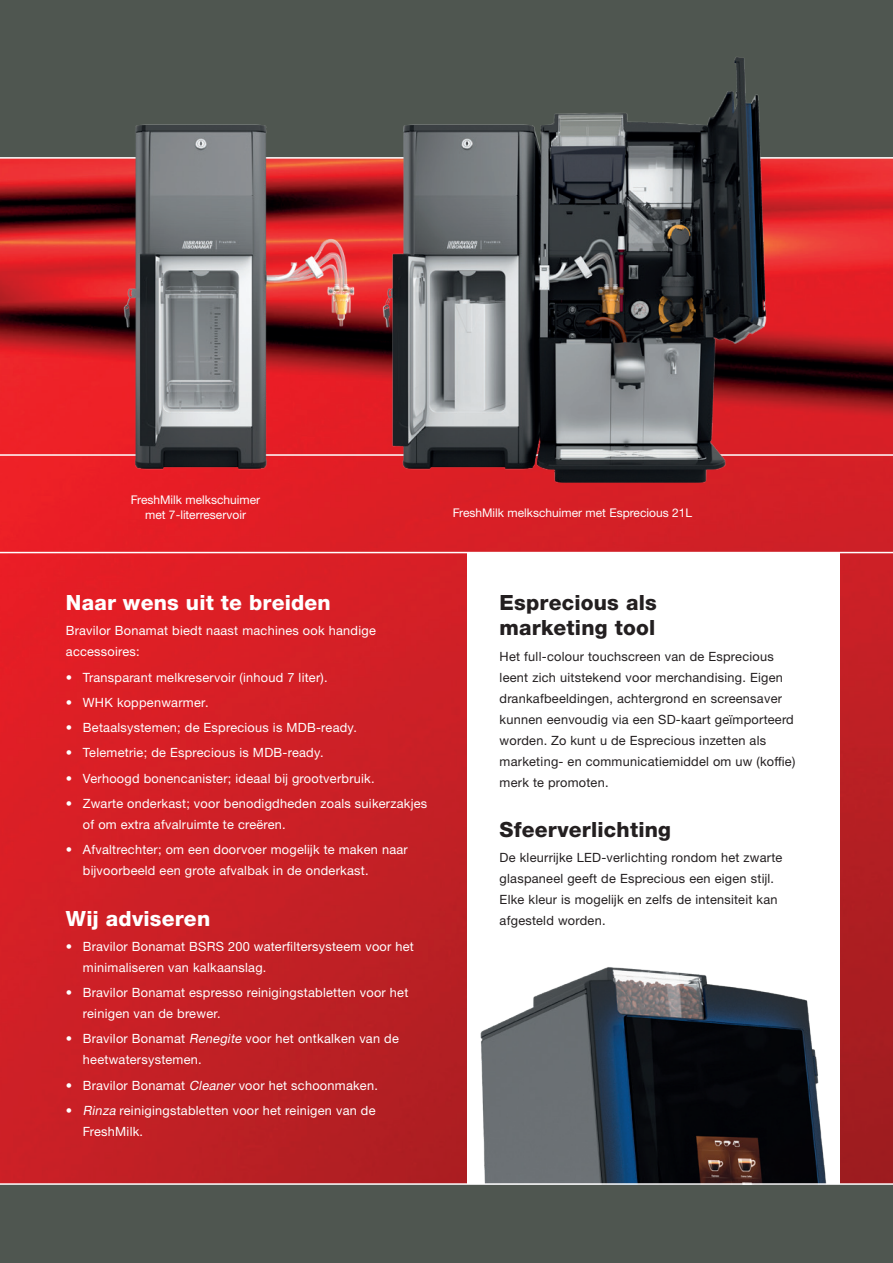
<style>
.page{position:relative;width:893px;height:1263px;background:#fff}
.page>*{position:absolute;margin:0;border:0;box-sizing:border-box;transform-origin:0 0}
.t1{font:800 21px/25.2px "Helvetica Neue LTW1 G";letter-spacing:.01em;color:#231f20}
.t2{font:800 21px "Helvetica Neue LTW1 G";letter-spacing:.01em;color:#fff}
.t3{font:12.75px/21px "Helvetica Neue LTW1 G";letter-spacing:.02em;color:#fff}
.t4{font:12.75px/21px "Helvetica Neue LTW1 G";letter-spacing:.02em;color:#231f20}
.t5{font:12px/14.4px "Helvetica Neue LTW1 G";color:#fff;text-align:center}
.s1{font-style:italic}
</style>
<div class="page">
<img style="left:0;top:159px;width:893px;height:1024px">
<div style="left:0;top:1184px;width:893px;height:79px;background:#4f5650"></div>
<div style="left:0;top:0;width:893px;height:158px;background:#4f5650"></div>
<div style="left:468px;top:552px;width:372px;height:632px;background:#fff"></div>
<img style="left:328px;top:782px;width:565px;height:401px">
<hr style="left:0;top:552px;width:893px;height:1px;background:#fff">
<hr style="left:0;top:157px;width:893px;height:2px;background:#fff">
<hr style="left:0;top:1183px;width:893px;height:2px;background:#fff">
<hr style="left:0;top:454px;width:893px;height:2px;background:#fff">
<img style="left:424px;top:57px;width:377px;height:500px">
<img style="left:0;top:124px;width:424px;height:433px">
<p class="t5" style="left:131px;top:493px;width:131px">FreshMilk melkschuimer met 7-literreservoir</p>
<p class="t5" style="left:453px;top:505px;width:241px">FreshMilk melkschuimer met Esprecious 21L</p>
<h1 class="t2" style="left:66px;top:590px;width:266px">Naar wens uit te breiden</h1>
<p class="t3" style="left:66px;top:620px;width:311px">Bravilor Bonamat biedt naast machines ook handige accessoires:</p>
<p class="t3" style="left:66px;top:666px;width:263px">• Transparant melkreservoir (inhoud 7 liter).</p>
<p class="t3" style="left:66px;top:692px;width:144px">• WHK koppenwarmer.</p>
<p class="t3" style="left:66px;top:717px;width:293px">• Betaalsystemen; de Esprecious is MDB-ready.</p>
<p class="t3" style="left:66px;top:742px;width:259px">• Telemetrie; de Esprecious is MDB-ready.</p>
<p class="t3" style="left:66px;top:767px;width:310px">• Verhoogd bonencanister; ideaal bij grootverbruik.</p>
<p class="t3" style="left:83px;top:793px;width:346px;text-indent:-17px">• Zwarte onderkast; voor benodigdheden zoals suikerzakjes of om extra afvalruimte te creëren.</p>
<p class="t3" style="left:83px;top:839px;width:326px;text-indent:-17px">• Afvaltrechter; om een doorvoer mogelijk te maken naar bijvoorbeeld een grote afvalbak in de onderkast.</p>
<h1 class="t2" style="left:66px;top:906px;width:146px">Wij adviseren</h1>
<p class="t3" style="left:83px;top:936px;width:333px;text-indent:-17px">• Bravilor Bonamat BSRS 200 waterfiltersysteem voor het minimaliseren van kalkaanslag.</p>
<p class="t3" style="left:83px;top:982px;width:327px;text-indent:-17px">• Bravilor Bonamat espresso reinigingstabletten voor het reinigen van de brewer.</p>
<p class="t3" style="left:83px;top:1028px;width:317px;text-indent:-17px">• Bravilor Bonamat <span class="s1">Renegite</span> voor het ontkalken van de heetwatersystemen.</p>
<p class="t3" style="left:66px;top:1074px;width:313px">• Bravilor Bonamat <span class="s1">Cleaner</span> voor het schoonmaken.</p>
<p class="t3" style="left:83px;top:1100px;width:294px;text-indent:-17px">• <span class="s1">Rinza</span> reinigingstabletten voor het reinigen van de<br>FreshMilk.</p>
<h1 class="t1" style="left:500px;top:590px;width:159px">Esprecious als marketing tool</h1>
<p class="t4" style="left:500px;top:645px;width:297px">Het full-colour touchscreen van de Esprecious leent zich uitstekend voor merchandising. Eigen drankafbeeldingen, achtergrond en screensaver kunnen eenvoudig via een SD-kaart geïmporteerd worden. Zo kunt u de Esprecious inzetten als marketing- en communicatiemiddel om uw (koffie) merk te promoten.</p>
<h1 class="t1" style="left:500px;top:817px;width:173px">Sfeerverlichting</h1>
<p class="t4" style="left:500px;top:847px;width:284px">De kleurrijke LED-verlichting rondom het zwarte glaspaneel geeft de Esprecious een eigen stijl.<br>Elke kleur is mogelijk en zelfs de intensiteit kan afgesteld worden.</p>
</div>
